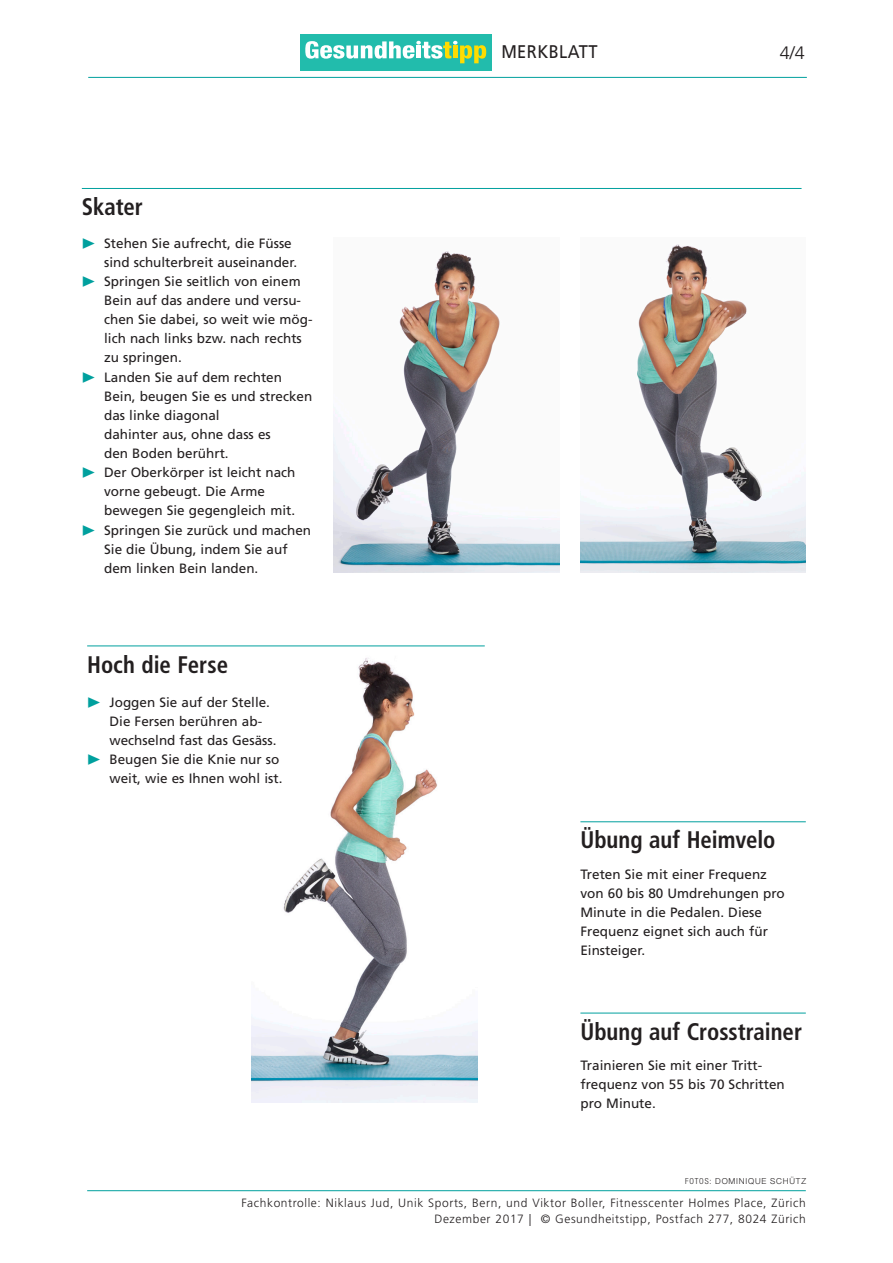
<style>
.page{position:relative;width:893px;height:1263px;background:#fff}
.page>*{position:absolute;margin:0;border:0;box-sizing:border-box;transform-origin:0 0}
._0-021_MB_Titel_m_Li{font:700 condensed 24px "Frutiger LT Std";color:#231f20;scale:.95 1}
.t1{font:18.3px "Frutiger LT Std";letter-spacing:.025em;color:#231f20;scale:.9 1}
.t2{font:300 18px "Frutiger LT Std";color:#231f20}
._0-063_MB_Kasten_Lau{font:13.5px/19.2px "Frutiger LT Std";color:#231f20}
._0-002_MB_Fusszeile{font:300 12px/16.5px "Frutiger LT Std";letter-spacing:.05em;color:#231f20;text-align:right}
._071_GT_Fotobyline_5{font:300 8.25px "Helvetica Neue LT Std";letter-spacing:.1em;color:#231f20}
.s1{font-family:"Konsum Plus Minus";color:#00a09e}
.s2{font-stretch:condensed}
</style>
<div class="page">
<hr style="left:88px;top:77px;width:719px;height:1px;background:#00a09e">
<hr style="left:87px;top:1190px;width:719px;height:1px;background:#00a09e">
<div style="left:300px;top:34px;width:192px;height:36px;background:#22bcac"></div>
<svg style="left:305px;top:41px;width:181px;height:22px"></svg>
<hr style="left:87px;top:646px;width:398px;height:1px;background:#00a09e">
<hr style="left:580px;top:821px;width:226px;height:1px;background:#00a09e">
<hr style="left:580px;top:1013px;width:226px;height:1px;background:#00a09e">
<img style="left:252px;top:658px;width:225px;height:444px">
<hr style="left:82px;top:188px;width:719px;height:1px;background:#00a09e">
<img style="left:334px;top:251px;width:225px;height:322px">
<img style="left:580px;top:244px;width:226px;height:329px">
<p class="_0-021_MB_Titel_m_Li" style="left:82px;top:193px;width:66px">Skater</p>
<p class="_0-063_MB_Kasten_Lau" style="left:104px;top:233px;width:195px;text-indent:-21px"><span class="s1">}</span> Stehen Sie aufrecht, die Füsse sind schulterbreit auseinander.</p>
<p class="_0-063_MB_Kasten_Lau" style="left:104px;top:272px;width:210px;text-indent:-21px"><span class="s1">}</span> Springen Sie seitlich von einem<br>Bein auf das andere und versu&shy;chen Sie dabei, so weit wie mög&shy;lich nach links bzw. nach rechts zu springen.</p>
<p class="_0-063_MB_Kasten_Lau" style="left:104px;top:367px;width:210px;text-indent:-21px"><span class="s1">}</span> Landen Sie auf dem rechten<br>Bein, beugen Sie es und strecken das linke diagonal<br>dahinter aus, ohne dass es<br>den Boden berührt.</p>
<p class="_0-063_MB_Kasten_Lau" style="left:104px;top:463px;width:193px;text-indent:-21px"><span class="s1">}</span> Der Oberkörper ist leicht nach vorne gebeugt. Die Arme bewegen Sie gegengleich mit.</p>
<p class="_0-063_MB_Kasten_Lau" style="left:104px;top:520px;width:209px;text-indent:-21px"><span class="s1">}</span> Springen Sie zurück und machen<br>Sie die Übung, indem Sie auf dem linken Bein landen.</p>
<p class="_0-021_MB_Titel_m_Li" style="left:87px;top:650px;width:150px">Hoch die Ferse</p>
<p class="_0-063_MB_Kasten_Lau" style="left:109px;top:692px;width:168px;text-indent:-21px"><span class="s1">}</span> Joggen Sie auf der Stelle.<br>Die Fersen berühren ab&shy;wechselnd fast das Gesäss.</p>
<p class="_0-063_MB_Kasten_Lau" style="left:88px;top:750px;width:196px;text-align:right"><span class="s1">}</span> Beugen Sie die Knie nur so weit, wie es Ihnen wohl ist.</p>
<h2 class="t1" style="left:501px;top:41px;width:109px">MERKBLATT</h2>
<p class="t2" style="left:780px;top:43px;width:27px">4/4</p>
<p class="_0-021_MB_Titel_m_Li" style="left:580px;top:826px;width:207px">Übung auf Heimvelo</p>
<p class="_0-063_MB_Kasten_Lau" style="left:580px;top:865px;width:206px">Treten Sie mit einer Frequenz von 60 bis 80 Umdrehungen pro<br>Minute in die Pedalen. Diese<br>Frequenz eignet sich auch für<br>Einsteiger.</p>
<p class="_0-021_MB_Titel_m_Li" style="left:580px;top:1017px;width:235px">Übung auf Crosstrainer</p>
<p class="_0-063_MB_Kasten_Lau" style="left:580px;top:1056px;width:206px">Trainieren Sie mit einer Tritt&shy;frequenz von 55 bis 70 Schritten pro Minute.</p>
<p class="_071_GT_Fotobyline_5" style="left:685px;top:1176px;width:123px"><span class="s2">FOTOS:</span> DOMINIQUE SCHÜTZ</p>
<p class="_0-002_MB_Fusszeile" style="left:241px;top:1194px;width:566px">Fachkontrolle: Niklaus Jud, Unik Sports, Bern, und Viktor Boller, Fitnesscenter Holmes Place, Zürich<br>Dezember 2017 | © Gesundheitstipp, Postfach 277, 8024 Zürich</p>
</div>
